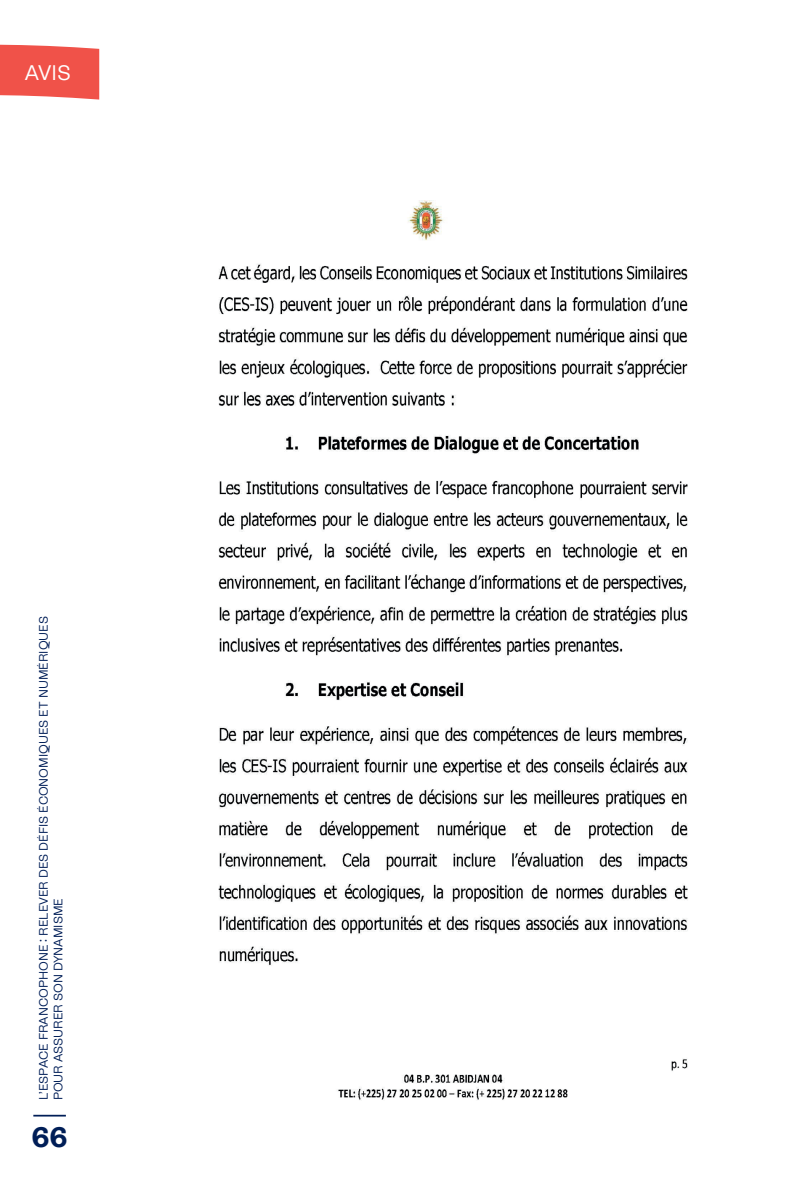
<style>
.page{position:relative;width:794px;height:1191px;background:#fff}
.page>*{position:absolute;margin:0;border:0;box-sizing:border-box;transform-origin:0 0}
.t1{font:700 28px "ES Rebond Grotesque";color:#001e57}
.t2{font:21px "ES Rebond Grotesque";color:#fff}
.t3{font:12.25px/14.7px "ES Rebond Grotesque";color:#001e57}
</style>
<div class="page">
<svg style="left:0;top:44px;width:100px;height:56px;background:#f1635b"></svg>
<hr style="left:33px;top:1114px;width:33px;height:2px;background:#001e57">
<img style="left:218px;top:201px;width:470px;height:899px">
<h2 class="t2" style="left:25px;top:59px;width:47px">AVIS</h2>
<p class="t3" style="left:36px;top:1100px;width:485px;rotate:-90deg">L’ESPACE FRANCOPHONE : RELEVER DES DÉFIS ÉCONOMIQUES ET NUMÉRIQUES<br>POUR ASSURER SON DYNAMISME</p>
<h1 class="t1" style="left:31px;top:1118px;width:38px">66</h1>
</div>
